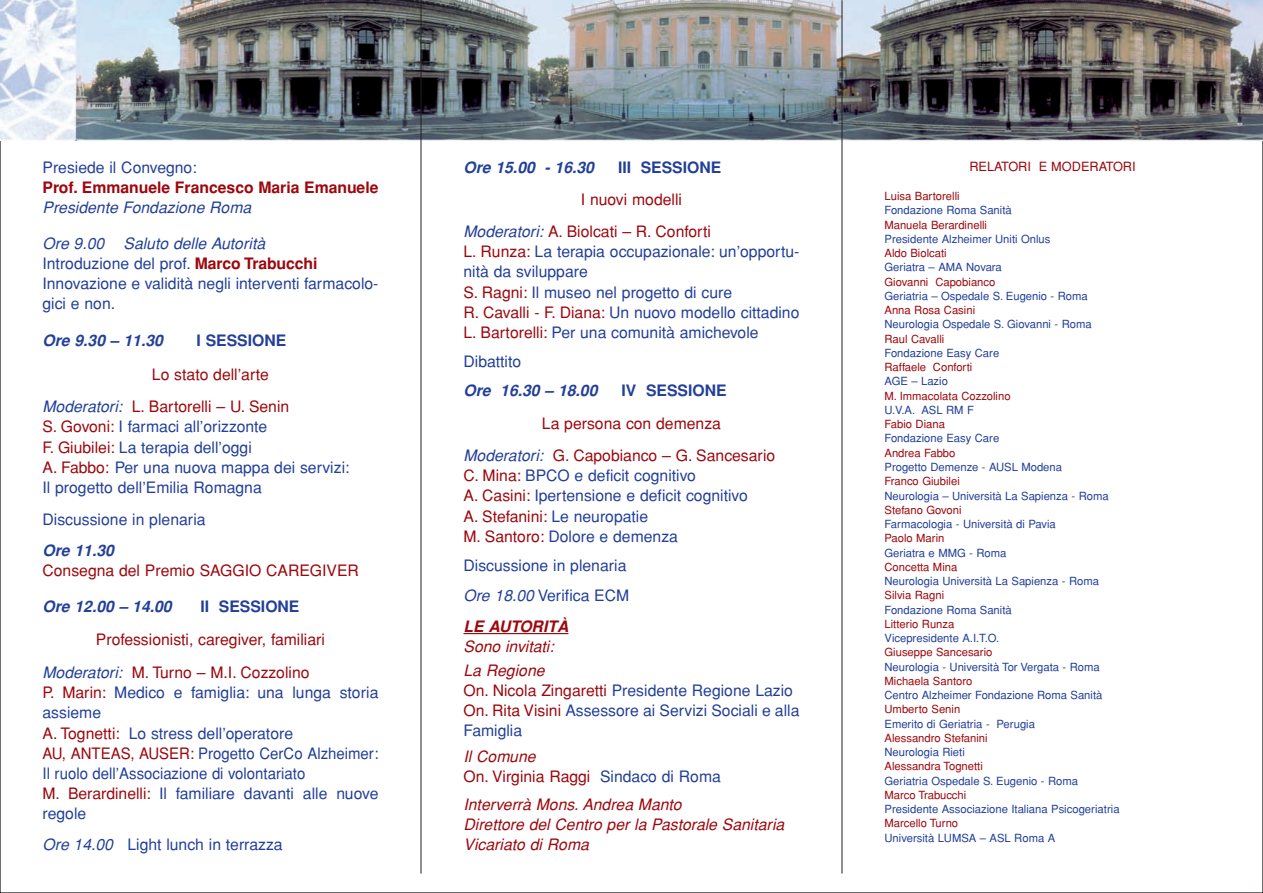
<style>
.page{position:relative;width:1263px;height:893px;background:#fff}
.page>*{position:absolute;margin:0;border:0;box-sizing:border-box;transform-origin:0 0}
.t1{font:15.75px/20.2px "Helvetica";color:#223f99}
.t2{font:15.75px/32.2px "Helvetica";color:#9d070d}
.t3{font:italic 15.75px/20.2px "Helvetica";color:#9d070d}
.t4{font:italic 700 15.75px "Helvetica";color:#223f99}
.t5{font:700 15.75px "Helvetica";color:#223f99}
.t6{font:700 15.75px "Helvetica";color:#9d070d}
.t7{font:italic 15.75px "Helvetica";color:#223f99}
.t8{font:12.75px "Helvetica";color:#9d070d}
.t9{font:11.25px "Helvetica";color:#223f99}
.t10{font:11.25px "Helvetica";color:#9d070d}
.s1{font-style:italic}
.s2{font-weight:700;color:#9d070d}
.s3{font-style:italic;color:#223f99}
.s4{color:#9d070d}
.s5{font-weight:700;font-style:italic;color:#9d070d}
.s6{color:#223f99}
</style>
<div class="page">
<img style="left:0;top:0;width:1263px;height:140px">
<hr style="left:421px;top:0;width:1px;height:873px;background:#231f20">
<hr style="left:842px;top:0;width:1px;height:873px;background:#231f20">
<hr style="left:463px;top:633px;width:105px;height:1px;background:#9d070d">
<p class="t1" style="left:43px;top:157px;width:156px">Presiede il Convegno:</p>
<p class="t6" style="left:43px;top:178px;width:337px">Prof. Emmanuele Francesco Maria Emanuele</p>
<p class="t7" style="left:43px;top:199px;width:210px">Presidente Fondazione Roma</p>
<p class="t1" style="left:43px;top:233px;width:337px"><span class="s1">Ore 9.00 Saluto delle Autorità<br></span>Introduzione del prof. <span class="s2">Marco Trabucchi </span>Innovazione e validità negli interventi farmacolo&shy;gici e non.</p>
<p class="t4" style="left:43px;top:331px;width:122px">Ore 9.30 – 11.30</p>
<p class="t5" style="left:197px;top:331px;width:91px">I SESSIONE</p>
<p class="t2" style="left:43px;top:358px;width:248px;text-indent:109px">Lo stato dell’arte<br><span class="s3">Moderatori:</span> L. Bartorelli – U. Senin</p>
<p class="t1" style="left:43px;top:417px;width:308px"><span class="s4">S. Govoni:</span> I farmaci all’orizzonte<br><span class="s4">F. Giubilei:</span> La terapia dell’oggi<br><span class="s4">A. Fabbo:</span> Per una nuova mappa dei servizi:<br>Il progetto dell’Emilia Romagna</p>
<p class="t1" style="left:43px;top:510px;width:165px">Discussione in plenaria</p>
<p class="t4" style="left:43px;top:542px;width:73px">Ore 11.30</p>
<p class="t2" style="left:43px;top:555px;width:318px">Consegna del Premio SAGGIO CAREGIVER</p>
<p class="t4" style="left:43px;top:597px;width:131px">Ore 12.00 – 14.00</p>
<p class="t5" style="left:201px;top:597px;width:100px">II SESSIONE</p>
<p class="t2" style="left:43px;top:624px;width:284px;text-indent:53px">Professionisti, caregiver, familiari<br><span class="s3">Moderatori:</span> M. Turno – M.I. Cozzolino</p>
<p class="t1" style="left:43px;top:682px;width:337px"><span class="s4">P. Marin:</span> Medico e famiglia: una lunga storia assieme<br><span class="s4">A. Tognetti:</span> Lo stress dell’operatore<br><span class="s4">AU, ANTEAS, AUSER:</span> Progetto CerCo Alzheimer:<br>Il ruolo dell’Associazione di volontariato<br><span class="s4">M. Berardinelli:</span> Il familiare davanti alle nuove regole</p>
<p class="t1" style="left:43px;top:835px;width:242px"><span class="s1">Ore 14.00</span> Light lunch in terrazza</p>
<p class="t4" style="left:463px;top:158px;width:132px">Ore 15.00 - 16.30</p>
<p class="t5" style="left:618px;top:158px;width:105px">III SESSIONE</p>
<p class="t2" style="left:463px;top:183px;width:249px;text-indent:117px">I nuovi modelli<br><span class="s3">Moderatori:</span> A. Biolcati – R. Conforti</p>
<p class="t1" style="left:463px;top:241px;width:337px"><span class="s4">L. Runza:</span> La terapia occupazionale: un’opportu&shy;nità da sviluppare<br><span class="s4">S. Ragni:</span> Il museo nel progetto di cure<br><span class="s4">R. Cavalli - F. Diana:</span> Un nuovo modello cittadino <span class="s4">L. Bartorelli:</span> Per una comunità amichevole</p>
<p class="t1" style="left:463px;top:352px;width:59px">Dibattito</p>
<p class="t4" style="left:463px;top:382px;width:135px">Ore 16.30 – 18.00</p>
<p class="t5" style="left:621px;top:382px;width:107px">IV SESSIONE</p>
<p class="t2" style="left:463px;top:407px;width:313px;text-indent:78px">La persona con demenza<br><span class="s3">Moderatori:</span> G. Capobianco – G. Sancesario</p>
<p class="t1" style="left:463px;top:465px;width:286px"><span class="s4">C. Mina:</span> BPCO e deficit cognitivo<br><span class="s4">A. Casini:</span> Ipertensione e deficit cognitivo <span class="s4">A. Stefanini:</span> Le neuropatie<br><span class="s4">M. Santoro:</span> Dolore e demenza</p>
<p class="t1" style="left:463px;top:550px;width:167px;line-height:30.6px">Discussione in plenaria<br><span class="s1">Ore 18.00</span> Verifica ECM<br><span class="s5">LE AUTORITÀ</span></p>
<p class="t3" style="left:463px;top:634px;width:92px;line-height:24.5px">Sono invitati:<br>La Regione</p>
<p class="t1" style="left:463px;top:681px;width:337px"><span class="s4">On. Nicola Zingaretti</span> Presidente Regione Lazio<br><span class="s4">On. Rita Visini</span> Assessore ai Servizi Sociali e alla<br>Famiglia</p>
<p class="t2" style="left:463px;top:746px;width:259px;line-height:20.2px"><span class="s1">Il Comune<br></span>On. Virginia Raggi <span class="s6">Sindaco di Roma</span></p>
<p class="t3" style="left:463px;top:794px;width:322px">Interverrà Mons. Andrea Manto<br>Direttore del Centro per la Pastorale Sanitaria<br>Vicariato di Roma</p>
<p class="t8" style="left:969px;top:159px;width:168px">RELATORI E MODERATORI</p>
<p class="t10" style="left:884px;top:190px;width:77px">Luisa Bartorelli</p>
<p class="t9" style="left:884px;top:204px;width:129px">Fondazione Roma Sanità</p>
<p class="t10" style="left:884px;top:218px;width:104px">Manuela Berardinelli</p>
<p class="t9" style="left:884px;top:232px;width:167px">Presidente Alzheimer Uniti Onlus</p>
<p class="t10" style="left:884px;top:247px;width:64px">Aldo Biolcati</p>
<p class="t9" style="left:884px;top:261px;width:119px">Geriatra – AMA Novara</p>
<p class="t10" style="left:884px;top:275px;width:112px">Giovanni Capobianco</p>
<p class="t9" style="left:884px;top:289px;width:205px">Geriatria – Ospedale S. Eugenio - Roma</p>
<p class="t10" style="left:884px;top:304px;width:92px">Anna Rosa Casini</p>
<p class="t9" style="left:884px;top:318px;width:209px">Neurologia Ospedale S. Giovanni - Roma</p>
<p class="t10" style="left:884px;top:332px;width:61px">Raul Cavalli</p>
<p class="t9" style="left:884px;top:346px;width:116px">Fondazione Easy Care</p>
<p class="t10" style="left:884px;top:361px;width:89px">Raffaele Conforti</p>
<p class="t9" style="left:884px;top:375px;width:65px">AGE – Lazio</p>
<p class="t10" style="left:884px;top:389px;width:128px">M. Immacolata Cozzolino</p>
<p class="t9" style="left:884px;top:403px;width:91px">U.V.A. ASL RM F</p>
<p class="t10" style="left:884px;top:418px;width:62px">Fabio Diana</p>
<p class="t9" style="left:884px;top:432px;width:116px">Fondazione Easy Care</p>
<p class="t10" style="left:884px;top:446px;width:72px">Andrea Fabbo</p>
<p class="t9" style="left:884px;top:460px;width:179px">Progetto Demenze - AUSL Modena</p>
<p class="t10" style="left:884px;top:475px;width:77px">Franco Giubilei</p>
<p class="t9" style="left:884px;top:489px;width:226px">Neurologia – Università La Sapienza - Roma</p>
<p class="t10" style="left:884px;top:503px;width:79px">Stefano Govoni</p>
<p class="t9" style="left:884px;top:518px;width:173px">Farmacologia - Università di Pavia</p>
<p class="t10" style="left:884px;top:532px;width:62px">Paolo Marin</p>
<p class="t9" style="left:884px;top:546px;width:123px">Geriatra e MMG - Roma</p>
<p class="t10" style="left:884px;top:560px;width:74px">Concetta Mina</p>
<p class="t9" style="left:884px;top:575px;width:216px">Neurologia Università La Sapienza - Roma</p>
<p class="t10" style="left:884px;top:589px;width:61px">Silvia Ragni</p>
<p class="t9" style="left:884px;top:603px;width:129px">Fondazione Roma Sanità</p>
<p class="t10" style="left:884px;top:617px;width:71px">Litterio Runza</p>
<p class="t9" style="left:884px;top:632px;width:116px">Vicepresidente A.I.T.O.</p>
<p class="t10" style="left:884px;top:646px;width:110px">Giuseppe Sancesario</p>
<p class="t9" style="left:884px;top:660px;width:217px">Neurologia - Università Tor Vergata - Roma</p>
<p class="t10" style="left:884px;top:674px;width:89px">Michaela Santoro</p>
<p class="t9" style="left:884px;top:689px;width:219px">Centro Alzheimer Fondazione Roma Sanità</p>
<p class="t10" style="left:884px;top:703px;width:77px">Umberto Senin</p>
<p class="t9" style="left:884px;top:717px;width:152px">Emerito di Geriatria - Perugia</p>
<p class="t10" style="left:884px;top:731px;width:105px">Alessandro Stefanini</p>
<p class="t9" style="left:884px;top:746px;width:82px">Neurologia Rieti</p>
<p class="t10" style="left:884px;top:760px;width:100px">Alessandra Tognetti</p>
<p class="t9" style="left:884px;top:774px;width:195px">Geriatria Ospedale S. Eugenio - Roma</p>
<p class="t10" style="left:884px;top:788px;width:83px">Marco Trabucchi</p>
<p class="t9" style="left:884px;top:803px;width:237px">Presidente Associazione Italiana Psicogeriatria</p>
<p class="t10" style="left:884px;top:817px;width:75px">Marcello Turno</p>
<p class="t9" style="left:884px;top:831px;width:172px">Università LUMSA – ASL Roma A</p>
</div>
